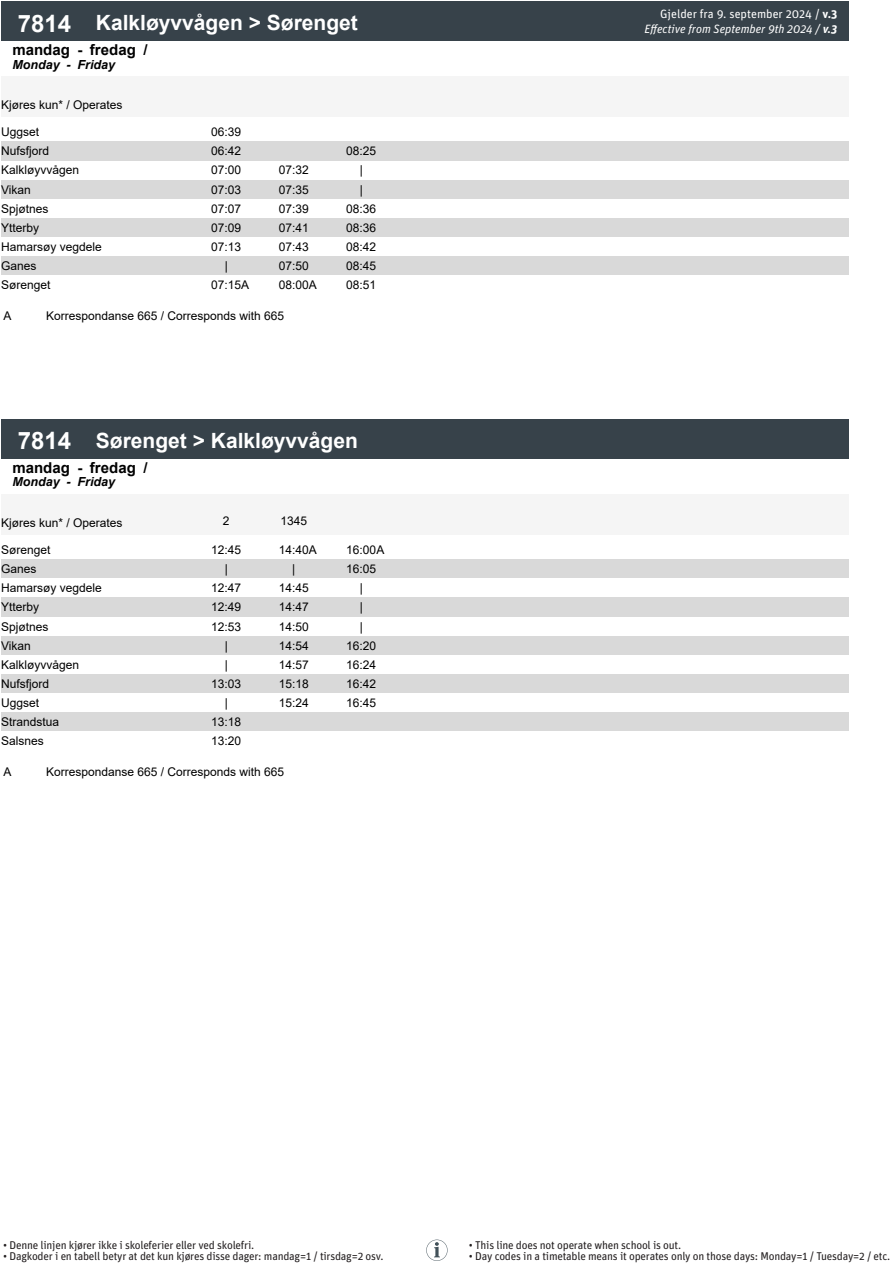
<style>
.page{position:relative;width:893px;height:1263px;background:#fff}
.page>*{position:absolute;margin:0;border:0;box-sizing:border-box;transform-origin:0 0}
.t1{font:700 21px "Arial";color:#fff}
.t2{font:700 15px "Arial";color:#000}
.t3{font:italic 700 12.45px "Arial";color:#000}
.t4{font:12px "Arial";color:#000}
.t5{font:italic 12px "Unit Pro";color:#fff}
.t6{font:12px "Unit Pro";color:#fff}
.t7{font:11.25px "Unit Pro";letter-spacing:-.02em;color:#231f20}
.s1{font-size:24px}
.s2{font-weight:700}
</style>
<div class="page">
<div style="left:1px;top:77px;width:191px;height:40px;background:#f5f5f5"></div>
<div style="left:192px;top:77px;width:68px;height:40px;background:#f5f5f5"></div>
<div style="left:260px;top:77px;width:68px;height:40px;background:#f5f5f5"></div>
<div style="left:328px;top:77px;width:67px;height:40px;background:#f5f5f5"></div>
<div style="left:395px;top:77px;width:68px;height:40px;background:#f5f5f5"></div>
<div style="left:463px;top:77px;width:67px;height:40px;background:#f5f5f5"></div>
<div style="left:530px;top:77px;width:68px;height:40px;background:#f5f5f5"></div>
<div style="left:598px;top:77px;width:67px;height:40px;background:#f5f5f5"></div>
<div style="left:665px;top:77px;width:68px;height:40px;background:#f5f5f5"></div>
<div style="left:733px;top:77px;width:67px;height:40px;background:#f5f5f5"></div>
<div style="left:800px;top:77px;width:49px;height:40px;background:#f5f5f5"></div>
<div style="left:1px;top:1px;width:87px;height:40px;background:#37424a"></div>
<div style="left:88px;top:1px;width:761px;height:40px;background:#37424a"></div>
<div style="left:1px;top:142px;width:848px;height:19px;background:#d9d9d9"></div>
<div style="left:1px;top:180px;width:848px;height:19px;background:#d9d9d9"></div>
<div style="left:1px;top:218px;width:848px;height:19px;background:#d9d9d9"></div>
<div style="left:1px;top:257px;width:848px;height:19px;background:#d9d9d9"></div>
<div style="left:1px;top:494px;width:191px;height:41px;background:#f5f5f5"></div>
<div style="left:192px;top:494px;width:68px;height:41px;background:#f5f5f5"></div>
<div style="left:260px;top:494px;width:68px;height:41px;background:#f5f5f5"></div>
<div style="left:328px;top:494px;width:67px;height:41px;background:#f5f5f5"></div>
<div style="left:395px;top:494px;width:68px;height:41px;background:#f5f5f5"></div>
<div style="left:463px;top:494px;width:67px;height:41px;background:#f5f5f5"></div>
<div style="left:530px;top:494px;width:68px;height:41px;background:#f5f5f5"></div>
<div style="left:598px;top:494px;width:67px;height:41px;background:#f5f5f5"></div>
<div style="left:665px;top:494px;width:68px;height:41px;background:#f5f5f5"></div>
<div style="left:733px;top:494px;width:67px;height:41px;background:#f5f5f5"></div>
<div style="left:800px;top:494px;width:49px;height:41px;background:#f5f5f5"></div>
<div style="left:1px;top:419px;width:87px;height:39px;background:#37424a"></div>
<div style="left:88px;top:419px;width:761px;height:39px;background:#37424a"></div>
<div style="left:1px;top:560px;width:848px;height:19px;background:#d9d9d9"></div>
<div style="left:1px;top:598px;width:848px;height:19px;background:#d9d9d9"></div>
<div style="left:1px;top:636px;width:848px;height:19px;background:#d9d9d9"></div>
<div style="left:1px;top:674px;width:848px;height:19px;background:#d9d9d9"></div>
<div style="left:1px;top:713px;width:848px;height:19px;background:#d9d9d9"></div>
<svg style="left:426px;top:1239px;width:22px;height:22px"></svg>
<p class="t1" style="left:18px;top:8px;width:342px"><span class="s1">7814</span> Kalkløyvvågen &gt; Sørenget</p>
<p class="t2" style="left:12px;top:39px;width:137px">mandag - fredag /</p>
<p class="t3" style="left:12px;top:56px;width:104px">Monday - Friday</p>
<p class="t4" style="left:1px;top:97px;width:123px">Kjøres kun* / Operates</p>
<p class="t4" style="left:1px;top:124px;width:40px">Uggset</p>
<p class="t4" style="left:211px;top:124px;width:32px">06:39</p>
<p class="t4" style="left:1px;top:143px;width:50px">Nufsfjord</p>
<p class="t4" style="left:211px;top:143px;width:32px">06:42</p>
<p class="t4" style="left:346px;top:143px;width:32px">08:25</p>
<p class="t4" style="left:1px;top:162px;width:80px">Kalkløyvvågen</p>
<p class="t4" style="left:211px;top:162px;width:32px">07:00</p>
<p class="t4" style="left:279px;top:162px;width:32px">07:32</p>
<p class="t4" style="left:360px;top:162px;width:5px">|</p>
<p class="t4" style="left:1px;top:181px;width:31px">Vikan</p>
<p class="t4" style="left:211px;top:181px;width:32px">07:03</p>
<p class="t4" style="left:279px;top:181px;width:32px">07:35</p>
<p class="t4" style="left:360px;top:181px;width:5px">|</p>
<p class="t4" style="left:1px;top:200px;width:49px">Spjøtnes</p>
<p class="t4" style="left:211px;top:200px;width:32px">07:07</p>
<p class="t4" style="left:279px;top:200px;width:32px">07:39</p>
<p class="t4" style="left:346px;top:200px;width:32px">08:36</p>
<p class="t4" style="left:1px;top:219px;width:40px">Ytterby</p>
<p class="t4" style="left:211px;top:219px;width:32px">07:09</p>
<p class="t4" style="left:279px;top:219px;width:32px">07:41</p>
<p class="t4" style="left:346px;top:219px;width:32px">08:36</p>
<p class="t4" style="left:1px;top:239px;width:102px">Hamarsøy vegdele</p>
<p class="t4" style="left:211px;top:239px;width:32px">07:13</p>
<p class="t4" style="left:279px;top:239px;width:32px">07:43</p>
<p class="t4" style="left:346px;top:239px;width:32px">08:42</p>
<p class="t4" style="left:1px;top:258px;width:37px">Ganes</p>
<p class="t4" style="left:225px;top:258px;width:5px">|</p>
<p class="t4" style="left:279px;top:258px;width:32px">07:50</p>
<p class="t4" style="left:346px;top:258px;width:32px">08:45</p>
<p class="t4" style="left:1px;top:277px;width:51px">Sørenget</p>
<p class="t4" style="left:211px;top:277px;width:40px">07:15A</p>
<p class="t4" style="left:279px;top:277px;width:40px">08:00A</p>
<p class="t4" style="left:346px;top:277px;width:32px">08:51</p>
<p class="t4" style="left:3px;top:307px;width:10px">A</p>
<p class="t4" style="left:46px;top:307px;width:240px">Korrespondanse 665 / Corresponds with 665</p>
<p class="t1" style="left:18px;top:426px;width:342px"><span class="s1">7814</span> Sørenget &gt; Kalkløyvvågen</p>
<p class="t2" style="left:12px;top:457px;width:137px">mandag - fredag /</p>
<p class="t3" style="left:12px;top:474px;width:104px">Monday - Friday</p>
<p class="t4" style="left:1px;top:514px;width:123px">Kjøres kun* / Operates</p>
<p class="t4" style="left:223px;top:512px;width:8px">2</p>
<p class="t4" style="left:280px;top:512px;width:28px">1345</p>
<p class="t4" style="left:1px;top:541px;width:51px">Sørenget</p>
<p class="t4" style="left:211px;top:541px;width:32px">12:45</p>
<p class="t4" style="left:279px;top:541px;width:40px">14:40A</p>
<p class="t4" style="left:346px;top:541px;width:40px">16:00A</p>
<p class="t4" style="left:1px;top:561px;width:37px">Ganes</p>
<p class="t4" style="left:225px;top:561px;width:5px">|</p>
<p class="t4" style="left:292px;top:561px;width:5px">|</p>
<p class="t4" style="left:346px;top:561px;width:32px">16:05</p>
<p class="t4" style="left:1px;top:580px;width:102px">Hamarsøy vegdele</p>
<p class="t4" style="left:211px;top:580px;width:32px">12:47</p>
<p class="t4" style="left:279px;top:580px;width:32px">14:45</p>
<p class="t4" style="left:360px;top:580px;width:5px">|</p>
<p class="t4" style="left:1px;top:599px;width:40px">Ytterby</p>
<p class="t4" style="left:211px;top:599px;width:32px">12:49</p>
<p class="t4" style="left:279px;top:599px;width:32px">14:47</p>
<p class="t4" style="left:360px;top:599px;width:5px">|</p>
<p class="t4" style="left:1px;top:618px;width:49px">Spjøtnes</p>
<p class="t4" style="left:211px;top:618px;width:32px">12:53</p>
<p class="t4" style="left:279px;top:618px;width:32px">14:50</p>
<p class="t4" style="left:360px;top:618px;width:5px">|</p>
<p class="t4" style="left:1px;top:637px;width:31px">Vikan</p>
<p class="t4" style="left:225px;top:637px;width:5px">|</p>
<p class="t4" style="left:279px;top:637px;width:32px">14:54</p>
<p class="t4" style="left:346px;top:637px;width:32px">16:20</p>
<p class="t4" style="left:1px;top:656px;width:80px">Kalkløyvvågen</p>
<p class="t4" style="left:225px;top:656px;width:5px">|</p>
<p class="t4" style="left:279px;top:656px;width:32px">14:57</p>
<p class="t4" style="left:346px;top:656px;width:32px">16:24</p>
<p class="t4" style="left:1px;top:675px;width:50px">Nufsfjord</p>
<p class="t4" style="left:211px;top:675px;width:32px">13:03</p>
<p class="t4" style="left:279px;top:675px;width:32px">15:18</p>
<p class="t4" style="left:346px;top:675px;width:32px">16:42</p>
<p class="t4" style="left:1px;top:695px;width:40px">Uggset</p>
<p class="t4" style="left:225px;top:695px;width:5px">|</p>
<p class="t4" style="left:279px;top:695px;width:32px">15:24</p>
<p class="t4" style="left:346px;top:695px;width:32px">16:45</p>
<p class="t4" style="left:1px;top:714px;width:60px">Strandstua</p>
<p class="t4" style="left:211px;top:714px;width:32px">13:18</p>
<p class="t4" style="left:1px;top:733px;width:44px">Salsnes</p>
<p class="t4" style="left:211px;top:733px;width:32px">13:20</p>
<p class="t4" style="left:3px;top:763px;width:10px">A</p>
<p class="t4" style="left:46px;top:763px;width:240px">Korrespondanse 665 / Corresponds with 665</p>
<p class="t6" style="left:660px;top:6px;width:179px">Gjelder fra 9. september 2024 / <span class="s2">v.3</span></p>
<p class="t5" style="left:645px;top:20px;width:194px">Effective from September 9th 2024 / <span class="s2">v.3</span></p>
<p class="t7" style="left:3px;top:1237px;width:253px">• Denne linjen kjører ikke i skoleferier eller ved skolefri.</p>
<p class="t7" style="left:3px;top:1248px;width:382px">• Dagkoder i en tabell betyr at det kun kjøres disse dager: mandag=1 / tirsdag=2 osv.</p>
<p class="t7" style="left:469px;top:1237px;width:214px">• This line does not operate when school is out.</p>
<p class="t7" style="left:469px;top:1248px;width:423px">• Day codes in a timetable means it operates only on those days: Monday=1 / Tuesday=2 / etc.</p>
</div>
